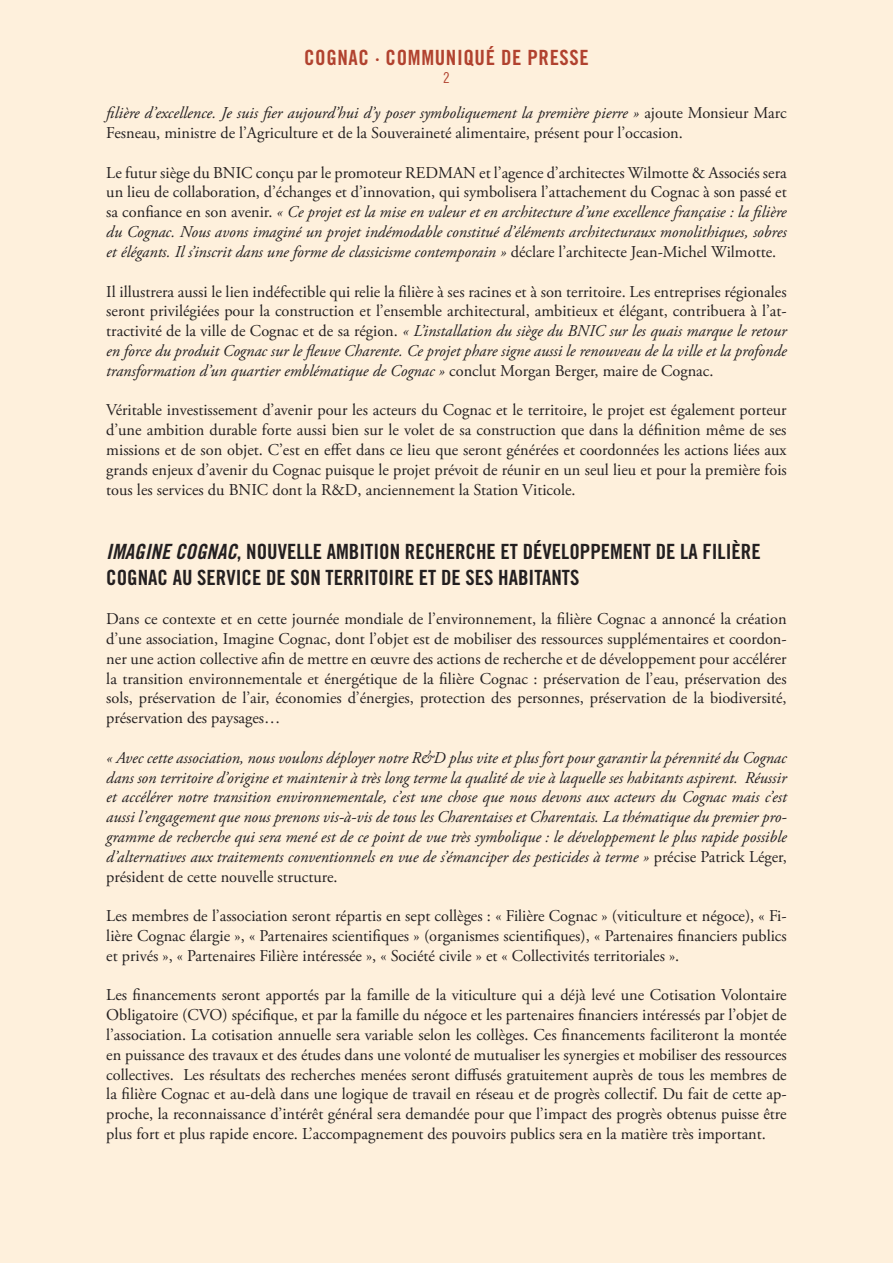
<style>
.page{position:relative;width:893px;height:1263px;background:#fef0dc}
.page>*{position:absolute;margin:0;border:0;box-sizing:border-box;transform-origin:0 0}
.t1{font:21px/25.2px "Trade Gothic LT Std Bd Cn 20";color:#231f20}
.t2{font:21px "Trade Gothic LT Std Bd Cn 20";letter-spacing:.03em;color:#b1422f}
.t3{font:16.5px/19.8px "Adobe Garamond Pro";color:#231f20;text-align:justify}
.t4{font:italic 16.5px/19.8px "Adobe Garamond Pro";color:#231f20;text-align:justify}
.t5{font:15px "Trade Gothic LT Std Cn 18";color:#b1422f}
.s1{font-style:italic}
.s2{font-family:"Trade Gothic LT Std Bd Cn 20 Obl"}
.s3{font-style:normal}
</style>
<div class="page">
<p class="t2" style="left:304px;top:44px;width:286px">COGNAC · COMMUNIQUÉ DE PRESSE</p>
<p class="t5" style="left:443px;top:68px;width:8px">2</p>
<p class="t3" style="left:106px;top:104px;width:682px"><span class="s1">filière d’excellence. Je suis fier aujourd’hui d’y poser symboliquement la première pierre »</span> ajoute Monsieur Marc<br>Fesneau, ministre de l’Agriculture et de la Souveraineté alimentaire, présent pour l’occasion.</p>
<p class="t3" style="left:106px;top:163px;width:682px">Le futur siège du BNIC conçu par le promoteur REDMAN et l’agence d’architectes Wilmotte &amp; Associés sera un lieu de collaboration, d’échanges et d’innovation, qui symbolisera l’attachement du Cognac à son passé et sa confiance en son avenir. <span class="s1">« Ce projet est la mise en valeur et en architecture d’une excellence française : la filière du Cognac. Nous avons imaginé un projet indémodable constitué d’éléments architecturaux monolithiques, sobres et élégants. Il s’inscrit dans une forme de classicisme contemporain »</span> déclare l’architecte Jean-Michel Wilmotte.</p>
<p class="t3" style="left:106px;top:282px;width:682px">Il illustrera aussi le lien indéfectible qui relie la filière à ses racines et à son territoire. Les entreprises régionales seront privilégiées pour la construction et l’ensemble architectural, ambitieux et élégant, contribuera à l’at&shy;tractivité de la ville de Cognac et de sa région. <span class="s1">« L’installation du siège du BNIC sur les quais marque le retour en force du produit Cognac sur le fleuve Charente. Ce projet phare signe aussi le renouveau de la ville et la profonde transformation d’un quartier emblématique de Cognac »</span> conclut Morgan Berger, maire de Cognac.</p>
<p class="t3" style="left:106px;top:401px;width:682px">Véritable investissement d’avenir pour les acteurs du Cognac et le territoire, le projet est également porteur d’une ambition durable forte aussi bien sur le volet de sa construction que dans la définition même de ses missions et de son objet. C’est en effet dans ce lieu que seront générées et coordonnées les actions liées aux grands enjeux d’avenir du Cognac puisque le projet prévoit de réunir en un seul lieu et pour la première fois tous les services du BNIC dont la R&amp;D, anciennement la Station Viticole.</p>
<p class="t1" style="left:106px;top:539px;width:656px"><span class="s2">IMAGINE COGNAC</span>, NOUVELLE AMBITION RECHERCHE ET DÉVELOPPEMENT DE LA FILIÈRE<br>COGNAC AU SERVICE DE SON TERRITOIRE ET DE SES HABITANTS</p>
<p class="t3" style="left:106px;top:610px;width:682px">Dans ce contexte et en cette journée mondiale de l’environnement, la filière Cognac a annoncé la création d’une association, Imagine Cognac, dont l’objet est de mobiliser des ressources supplémentaires et coordon&shy;ner une action collective afin de mettre en œuvre des actions de recherche et de développement pour accélérer la transition environnementale et énergétique de la filière Cognac : préservation de l’eau, préservation des sols, préservation de l’air, économies d’énergies, protection des personnes, préservation de la biodiversité, préservation des paysages…</p>
<p class="t4" style="left:106px;top:748px;width:682px">« Avec cette association, nous voulons déployer notre R&amp;D plus vite et plus fort pour garantir la pérennité du Cognac dans son territoire d’origine et maintenir à très long terme la qualité de vie à laquelle ses habitants aspirent. Réussir et accélérer notre transition environnementale, c’est une chose que nous devons aux acteurs du Cognac mais c’est aussi l’engagement que nous prenons vis-à-vis de tous les Charentaises et Charentais. La thématique du premier pro&shy;gramme de recherche qui sera mené est de ce point de vue très symbolique : le développement le plus rapide possible d’alternatives aux traitements conventionnels en vue de s’émanciper des pesticides à terme » <span class="s3">précise Patrick Léger, président de cette nouvelle structure.</span></p>
<p class="t3" style="left:106px;top:907px;width:682px">Les membres de l’association seront répartis en sept collèges : « Filière Cognac » (viticulture et négoce), « Fi&shy;lière Cognac élargie », « Partenaires scientifiques » (organismes scientifiques), « Partenaires financiers publics et privés », « Partenaires Filière intéressée », « Société civile » et « Collectivités territoriales ».</p>
<p class="t3" style="left:106px;top:986px;width:682px">Les financements seront apportés par la famille de la viticulture qui a déjà levé une Cotisation Volontaire Obligatoire (CVO) spécifique, et par la famille du négoce et les partenaires financiers intéressés par l’objet de l’association. La cotisation annuelle sera variable selon les collèges. Ces financements faciliteront la montée en puissance des travaux et des études dans une volonté de mutualiser les synergies et mobiliser des ressources collectives. Les résultats des recherches menées seront diffusés gratuitement auprès de tous les membres de la filière Cognac et au-delà dans une logique de travail en réseau et de progrès collectif. Du fait de cette ap&shy;proche, la reconnaissance d’intérêt général sera demandée pour que l’impact des progrès obtenus puisse être plus fort et plus rapide encore. L’accompagnement des pouvoirs publics sera en la matière très important.</p>
</div>
